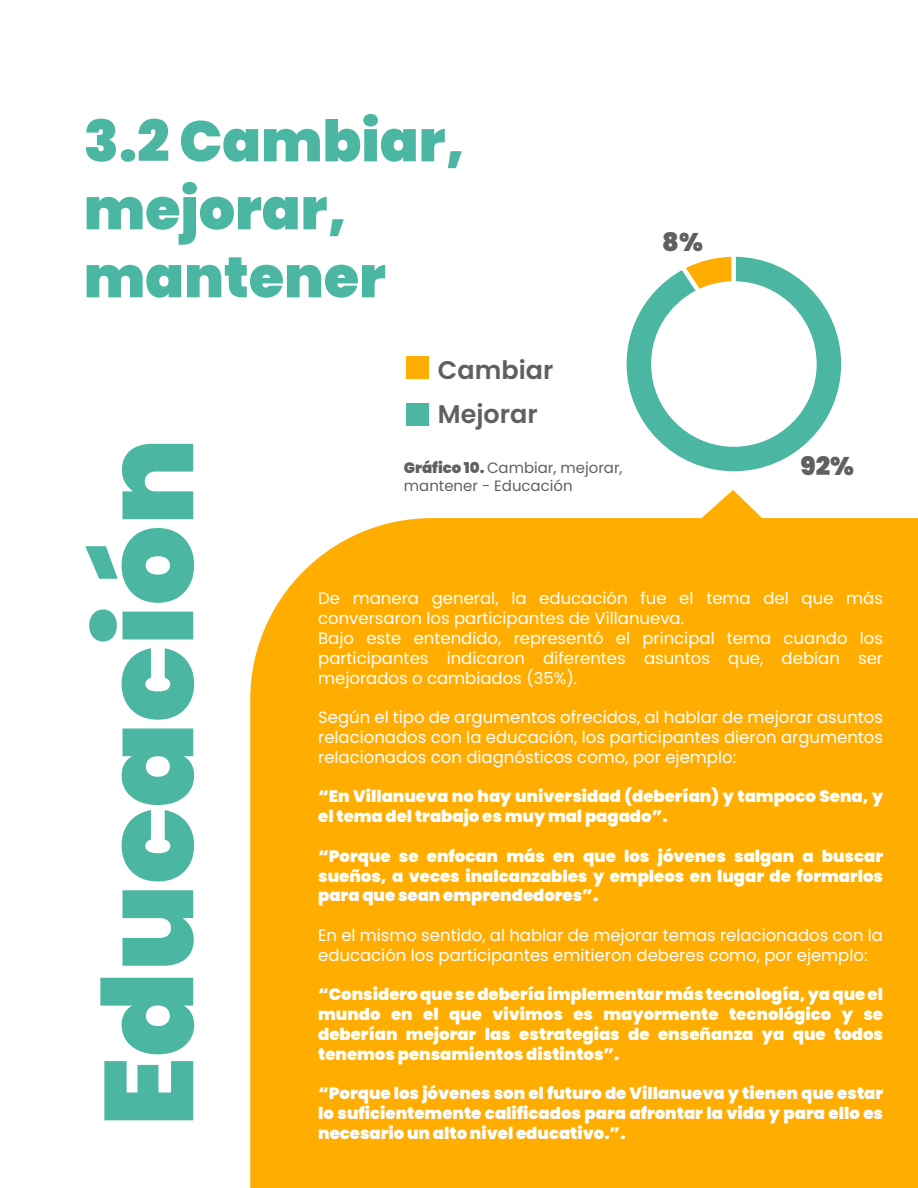
<style>
.page{position:relative;width:918px;height:1188px;background:#fff}
.page>*{position:absolute;margin:0;border:0;box-sizing:border-box;transform-origin:0 0}
.t1{font:900 125.55px "Poppins";color:#4bb7a2}
.t2{font:900 57.15px/67.9px "Poppins";color:#4bb7a2}
.t3{font:600 25.5px/43.8px "Poppins";color:#606060}
.t4{font:900 25.5px "Poppins";color:#606060}
.t5{font:900 16.5px/19.8px "Poppins";color:#fff;text-align:justify}
.t6{font:16.5px/19.8px "Poppins";color:#fff}
.t7{font:15px/17.9px "Poppins";color:#606060}
.s1{font-weight:900}
</style>
<div class="page">
<div style="left:407px;top:357px;width:22px;height:22px;background:#ffad00"></div>
<div style="left:407px;top:403px;width:22px;height:22px;background:#4bb7a2"></div>
<svg style="left:701px;top:490px;width:61px;height:28px"></svg>
<div style="left:250px;top:518px;width:668px;height:670px;background:#ffad00"></div>
<svg style="left:627px;top:257px;width:214px;height:214px"></svg>
<h2 class="t2" style="left:84px;top:110px;width:383px">3.2 Cambiar, mejorar, mantener</h2>
<h3 class="t4" style="left:662px;top:228px;width:42px">8%</h3>
<h1 class="t1" style="left:81px;top:1127px;width:690px;rotate:-90deg">Educación</h1>
<h3 class="t3" style="left:438px;top:349px;width:117px">Cambiar<br>Mejorar</h3>
<p class="t7" style="left:404px;top:459px;width:220px"><span class="s1">Gráfico 10.</span> Cambiar, mejorar, mantener - Educación</p>
<h3 class="t4" style="left:801px;top:452px;width:55px">92%</h3>
<p class="t6" style="left:318px;top:589px;width:566px">De manera general, la educación fue el tema del que más conversaron los participantes de Villanueva.<br>Bajo este entendido, representó el principal tema cuando los participantes indicaron diferentes asuntos que, debían ser mejorados o cambiados (35%).</p>
<p class="t6" style="left:318px;top:708px;width:566px;text-align:justify">Según el tipo de argumentos ofrecidos, al hablar de mejorar asuntos relacionados con la educación, los participantes dieron argumentos relacionados con diagnósticos como, por ejemplo:</p>
<p class="t5" style="left:318px;top:787px;width:566px">“En Villanueva no hay universidad (deberían) y tampoco Sena, y el tema del trabajo es muy mal pagado”.</p>
<p class="t5" style="left:318px;top:847px;width:566px">“Porque se enfocan más en que los jóvenes salgan a buscar sueños, a veces inalcanzables y empleos en lugar de formarlos para que sean emprendedores”.</p>
<p class="t6" style="left:318px;top:926px;width:566px">En el mismo sentido, al hablar de mejorar temas relacionados con la educación los participantes emitieron deberes como, por ejemplo:</p>
<p class="t5" style="left:318px;top:985px;width:566px">“Considero que se debería implementar más tecnología, ya que el mundo en el que vivimos es mayormente tecnológico y se deberían mejorar las estrategias de enseñanza ya que todos tenemos pensamientos distintos”.</p>
<p class="t5" style="left:318px;top:1084px;width:566px">“Porque los jóvenes son el futuro de Villanueva y tienen que estar lo suficientemente calificados para afrontar la vida y para ello es necesario un alto nivel educativo.”.</p>
</div>
